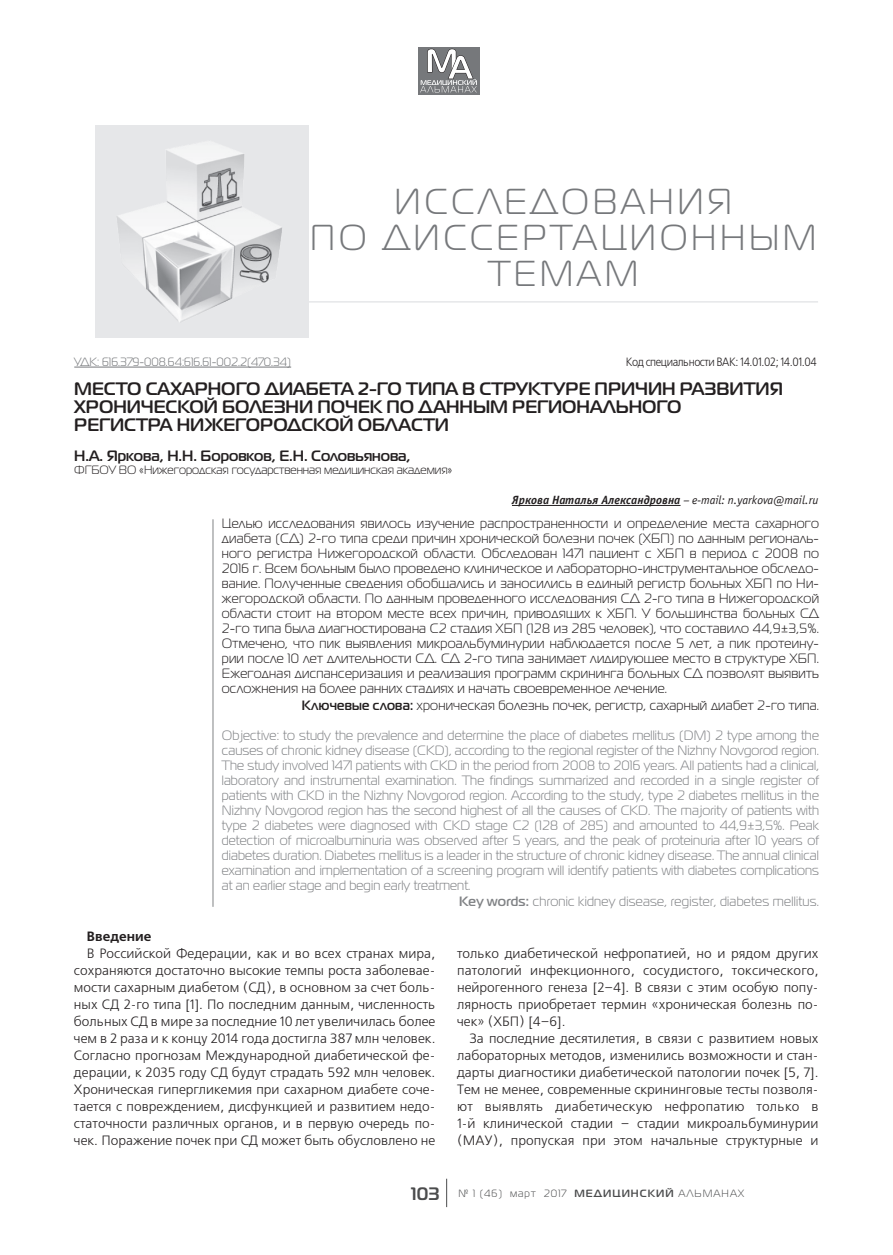
<style>
.page{position:relative;width:893px;height:1255px;background:#fff}
.page>*{position:absolute;margin:0;border:0;box-sizing:border-box;transform-origin:0 0}
.Avtor{font:36px/36px "Magistral C";letter-spacing:.1em;color:#76787b;text-align:center}
.ЗАГОЛОВОК{font:700 18px/18px "Magistral C";color:#231f20}
.t1{font:700 18px "Magistral C";color:#4b4c4d}
.АВТОРЫ{font:700 15px "Magistral C";color:#231f20}
.ОСНОВНОЙ_ТЕКСТ{font:13.5px/17px "Free Set C";color:#231f20;text-align:justify}
.РЕЗЮМЕ_английское_1{font:13.5px/15px "Magistral C";letter-spacing:.02em;color:#808285;text-align:justify}
.РЕЗЮМЕ_русское_1{font:13.5px/15px "Magistral C";letter-spacing:.02em;color:#231f20;text-align:justify}
.ОСНОВНОЙ_ТЕКСТ-2{font:700 13.5px "Free Set C";color:#231f20}
.ЗАВЕДЕНИЕ{font:12px "Magistral C";color:#231f20}
.E-mail{font:italic 700 12px "Officina Sans C";color:#231f20}
.УДК{font:12px "Magistral C";color:#76787b}
.УДК-2{font:12px "Free Set C";letter-spacing:-.04em;color:#231f20;scale:.9 1}
.t2{font:10.5px "Magistral C";letter-spacing:.1em;color:#4b4c4d}
.s1{font-weight:400}
.s2{font-weight:700}
</style>
<div class="page">
<svg style="left:446px;top:1178px;width:1px;height:28px"></svg>
<div style="left:418px;top:47px;width:61px;height:48px;background:#76787b"></div>
<svg style="left:420px;top:48px;width:57px;height:44px"></svg>
<hr style="left:112px;top:301px;width:706px;height:1px;background:#e6e7e9">
<div style="left:96px;top:125px;width:213px;height:212px;background:#e6e7e9"></div>
<img style="left:117px;top:142px;width:165px;height:180px">
<hr style="left:74px;top:367px;width:217px;height:1px;background:#76787b">
<hr style="left:512px;top:505px;width:168px;height:1px;background:#231f20">
<hr style="left:213px;top:519px;width:1px;height:387px;background:#808285">
<p class="Avtor" style="left:395px;top:184px;width:339px">ИССЛЕДОВАНИЯ</p>
<p class="Avtor" style="left:310px;top:220px;width:508px">ПО ДИССЕРТАЦИОННЫМ<br>ТЕМАМ</p>
<p class="УДК" style="left:74px;top:355px;width:218px">УДК: 616.379-008.64:616.61-002.2(470.34)</p>
<p class="УДК-2" style="left:626px;top:355px;width:214px">Код специальности ВАК: 14.01.02; 14.01.04</p>
<p class="ЗАГОЛОВОК" style="left:74px;top:379px;width:710px">МЕСТО САХАРНОГО ДИАБЕТА 2-ГО ТИПА В СТРУКТУРЕ ПРИЧИН РАЗВИТИЯ<br>ХРОНИЧЕСКОЙ БОЛЕЗНИ ПОЧЕК ПО ДАННЫМ РЕГИОНАЛЬНОГО<br>РЕГИСТРА НИЖЕГОРОДСКОЙ ОБЛАСТИ</p>
<p class="АВТОРЫ" style="left:74px;top:446px;width:338px">Н.А. Яркова, Н.Н. Боровков, Е.Н. Соловьянова,</p>
<p class="ЗАВЕДЕНИЕ" style="left:74px;top:463px;width:380px">ФГБОУ ВО «Нижегородская государственная медицинская академия»</p>
<p class="E-mail" style="left:512px;top:493px;width:308px">Яркова Наталья Александровна <span class="s1">– e-mail: n.yarkova@mail.ru</span></p>
<p class="РЕЗЮМЕ_русское_1" style="left:222px;top:516px;width:599px">Целью исследования явилось изучение распространенности и определение места сахарного диабета (СД) 2-го типа среди причин хронической болезни почек (ХБП) по данным региональ&shy;ного регистра Нижегородской области. Обследован 1471 пациент с ХБП в период с 2008 по 2016 г. Всем больным было проведено клиническое и лабораторно-инструментальное обследо&shy;вание. Полученные сведения обобщались и заносились в единый регистр больных ХБП по Ни&shy;жегородской области. По данным проведенного исследования СД 2-го типа в Нижегородской области стоит на втором месте всех причин, приводящих к ХБП. У большинства больных СД 2-го типа была диагностирована С2 стадия ХБП (128 из 285 человек), что составило 44,9±3,5%.<br>Отмечено, что пик выявления микроальбуминурии наблюдается после 5 лет, а пик протеину&shy;рии после 10 лет длительности СД. СД 2-го типа занимает лидирующее место в структуре ХБП.<br>Ежегодная диспансеризация и реализация программ скрининга больных СД позволят выявить осложнения на более ранних стадиях и начать своевременное лечение.</p>
<p class="РЕЗЮМЕ_русское_1" style="left:302px;top:697px;width:519px"><span class="s2">Ключевые слова:</span> хроническая болезнь почек, регистр, сахарный диабет 2-го типа.</p>
<p class="РЕЗЮМЕ_английское_1" style="left:222px;top:727px;width:599px">Objective: to study the prevalence and determine the place of diabetes mellitus (DM) 2 type among the causes of chronic kidney disease (CKD), according to the regional register of the Nizhny Novgorod region.<br>The study involved 1471 patients with CKD in the period from 2008 to 2016 years. All patients had a clinical, laboratory and instrumental examination. The findings summarized and recorded in a single register of patients with CKD in the Nizhny Novgorod region. According to the study, type 2 diabetes mellitus in the Nizhny Novgorod region has the second highest of all the causes of CKD. The majority of patients with type 2 diabetes were diagnosed with CKD stage C2 (128 of 285) and amounted to 44,9±3,5%. Peak detection of microalbuminuria was observed after 5 years, and the peak of proteinuria after 10 years of diabetes duration. Diabetes mellitus is a leader in the structure of chronic kidney disease. The annual clinical examination and implementation of a screening program will identify patients with diabetes complications at an earlier stage and begin early treatment.</p>
<p class="РЕЗЮМЕ_английское_1" style="left:459px;top:894px;width:361px"><span class="s2">Key words:</span> chronic kidney disease, register, diabetes mellitus.</p>
<p class="ОСНОВНОЙ_ТЕКСТ-2" style="left:87px;top:929px;width:66px">Введение</p>
<p class="ОСНОВНОЙ_ТЕКСТ" style="left:74px;top:945px;width:363px;text-indent:13px">В Российской Федерации, как и во всех странах мира, сохраняются достаточно высокие темпы роста заболевае&shy;мости сахарным диабетом (СД), в основном за счет боль&shy;ных СД 2-го типа [1]. По последним данным, численность больных СД в мире за последние 10 лет увеличилась более чем в 2 раза и к концу 2014 года достигла 387 млн человек.<br>Согласно прогнозам Международной диабетической фе&shy;дерации, к 2035 году СД будут страдать 592 млн человек.<br>Хроническая гипергликемия при сахарном диабете соче&shy;тается с повреждением, дисфункцией и развитием недо&shy;статочности различных органов, и в первую очередь по&shy;чек. Поражение почек при СД может быть обусловлено не</p>
<p class="ОСНОВНОЙ_ТЕКСТ" style="left:457px;top:945px;width:363px">только диабетической нефропатией, но и рядом других патологий инфекционного, сосудистого, токсического, нейрогенного генеза [2–4]. В связи с этим особую попу&shy;лярность приобретает термин «хроническая болезнь по&shy;чек» (ХБП) [4–6].</p>
<p class="ОСНОВНОЙ_ТЕКСТ" style="left:457px;top:1030px;width:363px;text-indent:13px">За последние десятилетия, в связи с развитием новых лабораторных методов, изменились возможности и стан&shy;дарты диагностики диабетической патологии почек [5, 7].<br>Тем не менее, современные скрининговые тесты позволя&shy;ют выявлять диабетическую нефропатию только в 1-й клинической стадии – стадии микроальбуминурии (МАУ), пропуская при этом начальные структурные и</p>
<p class="t1" style="left:411px;top:1182px;width:30px">103</p>
<p class="t2" style="left:459px;top:1187px;width:287px">№ 1 (46) март 2017 <span class="s2">МЕДИЦИНСКИЙ</span> АЛЬМАНАХ</p>
</div>
